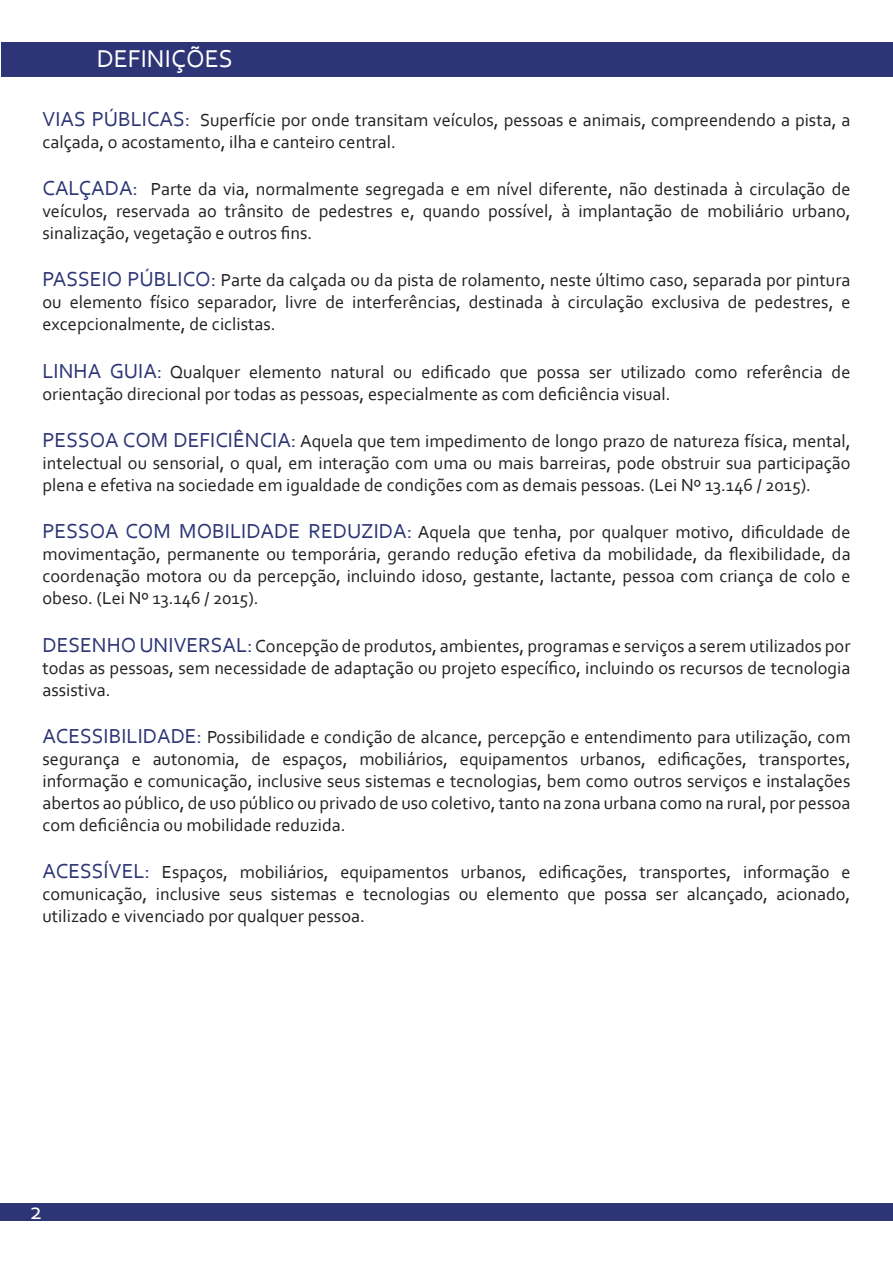
<style>
.page{position:relative;width:893px;height:1263px;background:#fff}
.page>*{position:absolute;margin:0;border:0;box-sizing:border-box;transform-origin:0 0}
.t1{font:25.5px "Corbel";color:#fff}
.t2{font:24.6px "Corbel";color:#fff}
.t3{font:18.3px/21.9px "Corbel";color:#231f20;text-align:justify}
.s1{font-size:21.3px;color:#2d3576}
</style>
<div class="page">
<div style="left:1px;top:43px;width:892px;height:34px;background:#2d3576"></div>
<div style="left:0;top:1203px;width:893px;height:17px;background:#2d3576"></div>
<h1 class="t1" style="left:97px;top:42px;width:138px">DEFINIÇÕES</h1>
<p class="t3" style="left:43px;top:108px;width:809px"><span class="s1">VIAS PÚBLICAS:</span> Superfície por onde transitam veículos, pessoas e animais, compreendendo a pista, a calçada, o acostamento, ilha e canteiro central.</p>
<p class="t3" style="left:43px;top:177px;width:810px"><span class="s1">CALÇADA:</span> Parte da via, normalmente segregada e em nível diferente, não destinada à circulação de veículos, reservada ao trânsito de pedestres e, quando possível, à implantação de mobiliário urbano, sinalização, vegetação e outros fins.</p>
<p class="t3" style="left:43px;top:269px;width:809px"><span class="s1">PASSEIO PÚBLICO:</span> Parte da calçada ou da pista de rolamento, neste último caso, separada por pintura ou elemento físico separador, livre de interferências, destinada à circulação exclusiva de pedestres, e excepcionalmente, de ciclistas.</p>
<p class="t3" style="left:43px;top:360px;width:809px"><span class="s1">LINHA GUIA:</span> Qualquer elemento natural ou edificado que possa ser utilizado como referência de orientação direcional por todas as pessoas, especialmente as com deficiência visual.</p>
<p class="t3" style="left:43px;top:430px;width:809px"><span class="s1">PESSOA COM DEFICIÊNCIA:</span> Aquela que tem impedimento de longo prazo de natureza física, mental, intelectual ou sensorial, o qual, em interação com uma ou mais barreiras, pode obstruir sua participação plena e efetiva na sociedade em igualdade de condições com as demais pessoas. (Lei Nº 13.146 / 2015).</p>
<p class="t3" style="left:43px;top:521px;width:810px"><span class="s1">PESSOA COM MOBILIDADE REDUZIDA:</span> Aquela que tenha, por qualquer motivo, dificuldade de movimentação, permanente ou temporária, gerando redução efetiva da mobilidade, da flexibilidade, da coordenação motora ou da percepção, incluindo idoso, gestante, lactante, pessoa com criança de colo e obeso. (Lei Nº 13.146 / 2015).</p>
<p class="t3" style="left:43px;top:634px;width:809px"><span class="s1">DESENHO UNIVERSAL:</span>Concepção de produtos, ambientes, programas e serviços a serem utilizados por todas as pessoas, sem necessidade de adaptação ou projeto específico, incluindo os recursos de tecnologia assistiva.</p>
<p class="t3" style="left:43px;top:725px;width:809px"><span class="s1">ACESSIBILIDADE:</span> Possibilidade e condição de alcance, percepção e entendimento para utilização, com segurança e autonomia, de espaços, mobiliários, equipamentos urbanos, edificações, transportes, informação e comunicação, inclusive seus sistemas e tecnologias, bem como outros serviços e instalações abertos ao público, de uso público ou privado de uso coletivo, tanto na zona urbana como na rural, por pessoa com deficiência ou mobilidade reduzida.</p>
<p class="t3" style="left:43px;top:861px;width:809px"><span class="s1">ACESSÍVEL:</span> Espaços, mobiliários, equipamentos urbanos, edificações, transportes, informação e comunicação, inclusive seus sistemas e tecnologias ou elemento que possa ser alcançado, acionado, utilizado e vivenciado por qualquer pessoa.</p>
<h2 class="t2" style="left:30px;top:1195px;width:14px">2</h2>
</div>
